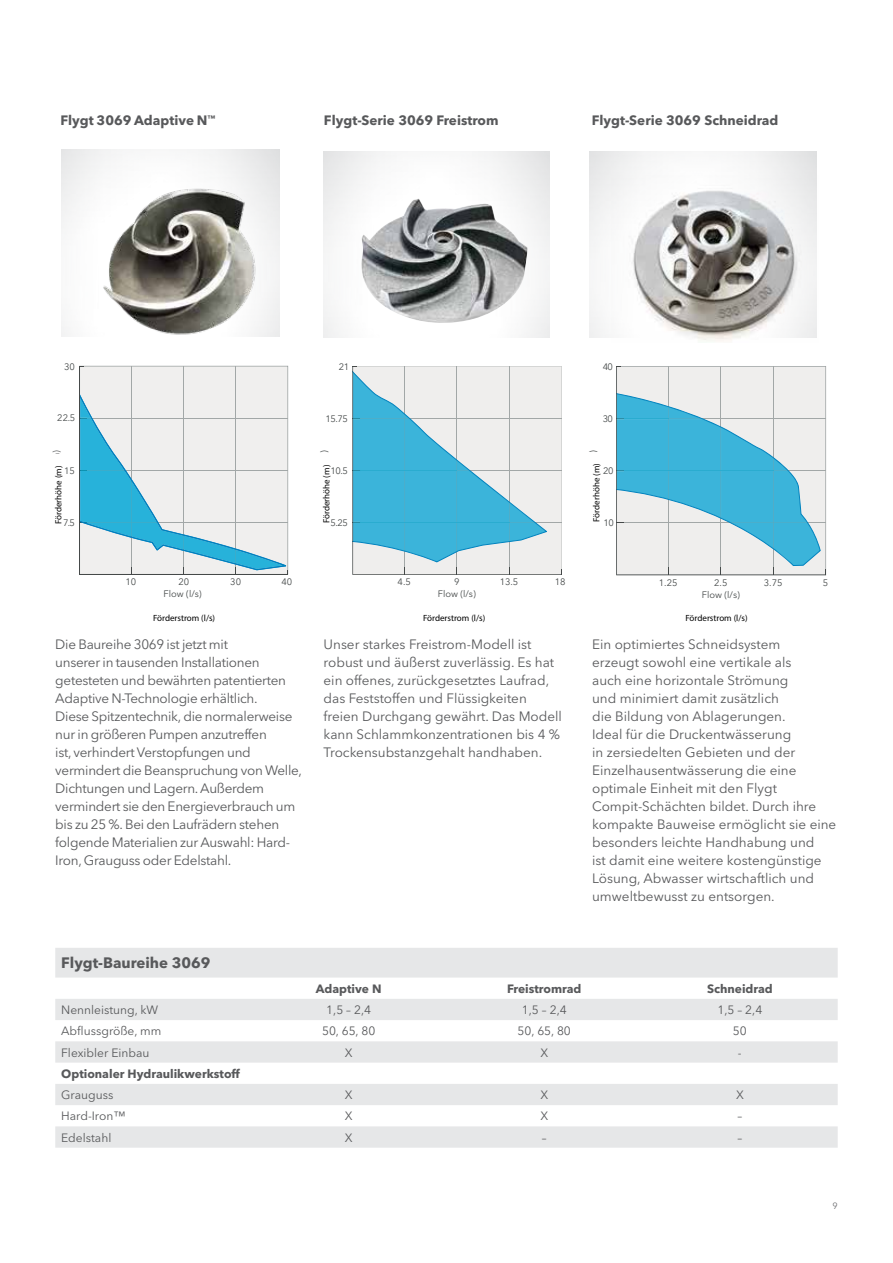
<style>
.page{position:relative;width:893px;height:1263px;background:#fff}
.page>*{position:absolute;margin:0;border:0;box-sizing:border-box;transform-origin:0 0}
.t1{font:700 15px "Avenir Next LT Pro";color:#58595b}
.t2{font:13.5px/18px "Avenir Next LT Pro";color:#58595b}
.t3{font:13.5px/18px "Avenir Next LT Pro";letter-spacing:-.02em;color:#58595b}
.t4{font:700 13.5px "Avenir Next LT Pro";color:#58595b}
.t5{font:12px "Avenir Next LT Pro";color:#58595b}
.t6{font:700 12px "Avenir Next LT Pro";color:#58595b}
.t7{font:9.3px "Avenir Next LT Pro";color:#454949}
.t8{font:9.3px "Avenir Next LT Pro";color:#58595b}
.t9{font:9px "Myriad Pro";color:#000}
.t10{font:9px "Avenir Next LT Pro";color:#6d6e71}
</style>
<div class="page">
<img style="left:61px;top:150px;width:218px;height:186px">
<svg style="left:55px;top:948px;width:783px;height:200px;fill:#e6e7e8"></svg>
<svg style="left:352px;top:366px;width:210px;height:209px"></svg>
<img style="left:324px;top:151px;width:226px;height:187px">
<svg style="left:616px;top:366px;width:210px;height:209px"></svg>
<img style="left:590px;top:151px;width:226px;height:187px">
<svg style="left:79px;top:366px;width:209px;height:208px"></svg>
<hr style="left:79px;top:574px;width:209px;height:1px;background:#454949">
<p class="t4" style="left:60px;top:112px;width:157px">Flygt 3069 Adaptive N<sup>™</sup></p>
<p class="t4" style="left:324px;top:112px;width:176px">Flygt-Serie 3069 Freistrom</p>
<p class="t4" style="left:592px;top:112px;width:188px">Flygt-Serie 3069 Schneidrad</p>
<p class="t7" style="left:64px;top:361px;width:12px">30</p>
<p class="t7" style="left:339px;top:361px;width:12px">21</p>
<p class="t7" style="left:603px;top:361px;width:12px">40</p>
<p class="t7" style="left:57px;top:413px;width:19px">22.5</p>
<p class="t7" style="left:326px;top:413px;width:24px">15.75</p>
<p class="t7" style="left:603px;top:413px;width:12px">30</p>
<p class="t8" style="left:51px;top:490px;width:41px;rotate:-90deg">Head (m)</p>
<p class="t9" style="left:53px;top:524px;width:60px;rotate:-90deg">Förderhöhe (m)</p>
<p class="t7" style="left:64px;top:465px;width:12px">15</p>
<p class="t7" style="left:63px;top:517px;width:13px">7.5</p>
<p class="t7" style="left:587px;top:490px;width:41px;rotate:-90deg">Head (m)</p>
<p class="t7" style="left:319px;top:490px;width:41px;rotate:-90deg">Head (m)</p>
<p class="t9" style="left:321px;top:523px;width:60px;rotate:-90deg">Förderhöhe (m)</p>
<p class="t9" style="left:591px;top:522px;width:60px;rotate:-90deg">Förderhöhe (m)</p>
<p class="t7" style="left:330px;top:465px;width:19px">10.5</p>
<p class="t7" style="left:603px;top:465px;width:12px">20</p>
<p class="t7" style="left:603px;top:517px;width:12px">10</p>
<p class="t7" style="left:331px;top:517px;width:19px">5.25</p>
<p class="t7" style="left:126px;top:576px;width:12px">10</p>
<p class="t7" style="left:178px;top:576px;width:12px">20</p>
<p class="t7" style="left:230px;top:576px;width:12px">30</p>
<p class="t7" style="left:282px;top:576px;width:12px">40</p>
<p class="t7" style="left:398px;top:576px;width:15px">4.5</p>
<p class="t7" style="left:500px;top:576px;width:20px">13.5</p>
<p class="t7" style="left:454px;top:576px;width:7px">9</p>
<p class="t7" style="left:555px;top:576px;width:12px">18</p>
<p class="t7" style="left:659px;top:577px;width:20px">1.25</p>
<p class="t7" style="left:764px;top:577px;width:20px">3.75</p>
<p class="t7" style="left:714px;top:577px;width:15px">2.5</p>
<p class="t7" style="left:823px;top:577px;width:7px">5</p>
<p class="t7" style="left:164px;top:588px;width:40px">Flow (l/s)</p>
<p class="t7" style="left:438px;top:588px;width:40px">Flow (l/s)</p>
<p class="t7" style="left:702px;top:589px;width:40px">Flow (l/s)</p>
<p class="t9" style="left:153px;top:612px;width:64px">Förderstrom (l/s)</p>
<p class="t9" style="left:423px;top:612px;width:64px">Förderstrom (l/s)</p>
<p class="t9" style="left:685px;top:612px;width:64px">Förderstrom (l/s)</p>
<p class="t3" style="left:55px;top:635px;width:248px">Die Baureihe 3069 ist jetzt mit<br>unserer in tausenden Installationen getesteten und bewährten patentierten Adaptive N-Technologie erhältlich.<br>Diese Spitzentechnik, die normalerweise nur in größeren Pumpen anzutreffen<br>ist, verhindert Verstopfungen und vermindert die Beanspruchung von Welle, Dichtungen und Lagern. Außerdem vermindert sie den Energieverbrauch um bis zu 25 %. Bei den Laufrädern stehen folgende Materialien zur Auswahl: Hard-Iron, Grauguss oder Edelstahl.</p>
<p class="t2" style="left:324px;top:635px;width:240px">Unser starkes Freistrom-Modell ist robust und äußerst zuverlässig. Es hat ein offenes, zurückgesetztes Laufrad, das Feststoffen und Flüssigkeiten freien Durchgang gewährt. Das Modell kann Schlammkonzentrationen bis 4 % Trockensubstanzgehalt handhaben.</p>
<p class="t2" style="left:592px;top:635px;width:246px">Ein optimiertes Schneidsystem<br>erzeugt sowohl eine vertikale als<br>auch eine horizontale Strömung<br>und minimiert damit zusätzlich<br>die Bildung von Ablagerungen.<br>Ideal für die Druckentwässerung<br>in zersiedelten Gebieten und der Einzelhausentwässerung die eine optimale Einheit mit den Flygt Compit-Schächten bildet. Durch ihre kompakte Bauweise ermöglicht sie eine besonders leichte Handhabung und<br>ist damit eine weitere kostengünstige Lösung, Abwasser wirtschaftlich und umweltbewusst zu entsorgen.</p>
<p class="t1" style="left:61px;top:954px;width:151px">Flygt-Baureihe 3069</p>
<p class="t6" style="left:316px;top:981px;width:67px">Adaptive N</p>
<p class="t6" style="left:507px;top:981px;width:76px">Freistromrad</p>
<p class="t6" style="left:707px;top:981px;width:67px">Schneidrad</p>
<p class="t5" style="left:61px;top:1003px;width:99px">Nennleistung, kW</p>
<p class="t5" style="left:326px;top:1003px;width:46px">1,5 – 2,4</p>
<p class="t5" style="left:522px;top:1003px;width:46px">1,5 – 2,4</p>
<p class="t5" style="left:717px;top:1003px;width:46px">1,5 – 2,4</p>
<p class="t5" style="left:61px;top:1024px;width:102px">Abflussgröße, mm</p>
<p class="t5" style="left:322px;top:1024px;width:55px">50, 65, 80</p>
<p class="t5" style="left:518px;top:1024px;width:55px">50, 65, 80</p>
<p class="t5" style="left:733px;top:1024px;width:15px">50</p>
<p class="t5" style="left:61px;top:1045px;width:90px">Flexibler Einbau</p>
<p class="t5" style="left:345px;top:1045px;width:9px">X</p>
<p class="t5" style="left:540px;top:1045px;width:9px">X</p>
<p class="t5" style="left:738px;top:1045px;width:5px">-</p>
<p class="t6" style="left:61px;top:1066px;width:180px">Optionaler Hydraulikwerkstoff</p>
<p class="t5" style="left:61px;top:1088px;width:54px">Grauguss</p>
<p class="t5" style="left:345px;top:1088px;width:9px">X</p>
<p class="t5" style="left:540px;top:1088px;width:9px">X</p>
<p class="t5" style="left:736px;top:1088px;width:9px">X</p>
<p class="t5" style="left:61px;top:1109px;width:66px">Hard-Iron™</p>
<p class="t5" style="left:345px;top:1109px;width:9px">X</p>
<p class="t5" style="left:540px;top:1109px;width:9px">X</p>
<p class="t5" style="left:737px;top:1109px;width:6px">–</p>
<p class="t5" style="left:61px;top:1130px;width:52px">Edelstahl</p>
<p class="t5" style="left:345px;top:1130px;width:9px">X</p>
<p class="t5" style="left:542px;top:1130px;width:6px">–</p>
<p class="t5" style="left:737px;top:1130px;width:6px">–</p>
<p class="t10" style="left:832px;top:1201px;width:7px">9</p>
</div>
